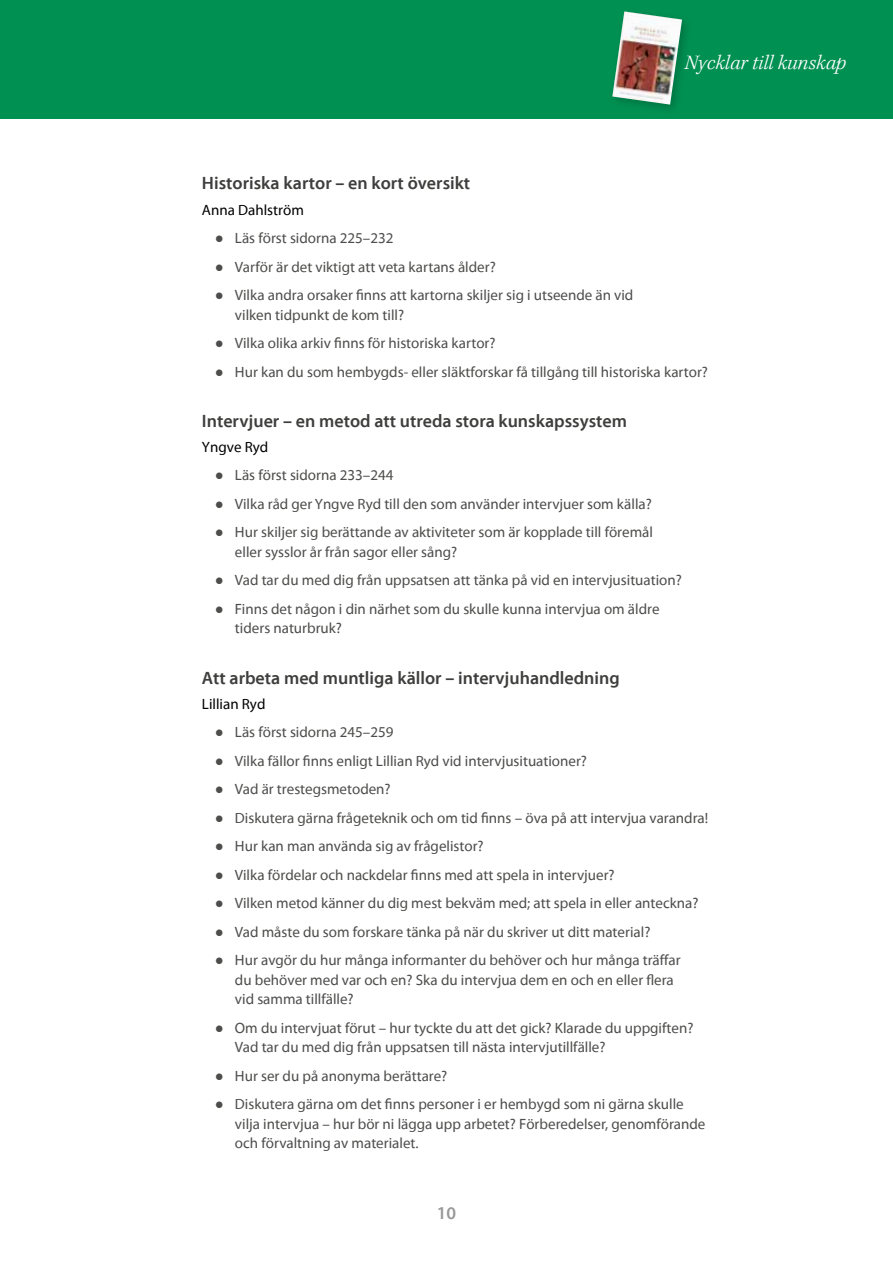
<style>
.page{position:relative;width:893px;height:1263px;background:#fff}
.page>*{position:absolute;margin:0;border:0;box-sizing:border-box;transform-origin:0 0}
.t1{font:italic 21px "S Vkepler";color:#fff}
.t2{font:18px "S Vmyriad Fet";color:#3e3e3d}
.t3{font:18px "S Vmyriad Fet";color:#989898}
.t4{font:15px/19.5px "S Vmyriad";color:#4d4d4c}
.t5{font:15px "S Vmyriad";color:#000}
.s1{font-family:"Franklin Gothic"}
</style>
<div class="page">
<div style="left:0;top:0;width:893px;height:118px;background:#009052"></div>
<img style="left:612px;top:11px;width:70px;height:94px">
<h1 class="t1" style="left:685px;top:52px;width:163px">Nycklar till kunskap</h1>
<p class="t2" style="left:202px;top:174px;width:270px">Historiska kartor – en kort översikt</p>
<p class="t5" style="left:202px;top:202px;width:103px">Anna Dahlström</p>
<p class="t4" style="left:215px;top:229px;width:180px"><span class="s1">●</span> Läs först sidorna 225–232</p>
<p class="t4" style="left:215px;top:257px;width:282px"><span class="s1">●</span> Varför är det viktigt att veta kartans ålder?</p>
<p class="t4" style="left:235px;top:286px;width:400px;text-indent:-20px"><span class="s1">●</span> Vilka andra orsaker finns att kartorna skiljer sig i utseende än vid vilken tidpunkt de kom till?</p>
<p class="t4" style="left:215px;top:334px;width:282px"><span class="s1">●</span> Vilka olika arkiv finns för historiska kartor?</p>
<p class="t4" style="left:215px;top:362px;width:495px"><span class="s1">●</span> Hur kan du som hembygds- eller släktforskar få tillgång till historiska kartor?</p>
<p class="t2" style="left:202px;top:411px;width:427px">Intervjuer – en metod att utreda stora kunskapssystem</p>
<p class="t5" style="left:202px;top:439px;width:68px">Yngve Ryd</p>
<p class="t4" style="left:215px;top:466px;width:180px"><span class="s1">●</span> Läs först sidorna 233–244</p>
<p class="t4" style="left:215px;top:495px;width:439px"><span class="s1">●</span> Vilka råd ger Yngve Ryd till den som använder intervjuer som källa?</p>
<p class="t4" style="left:235px;top:523px;width:419px;text-indent:-20px"><span class="s1">●</span> Hur skiljer sig berättande av aktiviteter som är kopplade till föremål eller sysslor år från sagor eller sång?</p>
<p class="t4" style="left:215px;top:571px;width:469px"><span class="s1">●</span> Vad tar du med dig från uppsatsen att tänka på vid en intervjusituation?</p>
<p class="t4" style="left:235px;top:600px;width:426px;text-indent:-20px"><span class="s1">●</span> Finns det någon i din närhet som du skulle kunna intervjua om äldre tiders naturbruk?</p>
<p class="t2" style="left:202px;top:668px;width:419px">Att arbeta med muntliga källor – intervjuhandledning</p>
<p class="t5" style="left:202px;top:696px;width:65px">Lillian Ryd</p>
<p class="t4" style="left:215px;top:723px;width:180px"><span class="s1">●</span> Läs först sidorna 245–259</p>
<p class="t4" style="left:215px;top:752px;width:374px"><span class="s1">●</span> Vilka fällor finns enligt Lillian Ryd vid intervjusituationer?</p>
<p class="t4" style="left:215px;top:780px;width:177px"><span class="s1">●</span> Vad är trestegsmetoden?</p>
<p class="t4" style="left:215px;top:809px;width:495px"><span class="s1">●</span> Diskutera gärna frågeteknik och om tid finns – öva på att intervjua varandra!</p>
<p class="t4" style="left:215px;top:837px;width:270px"><span class="s1">●</span> Hur kan man använda sig av frågelistor?</p>
<p class="t4" style="left:215px;top:866px;width:401px"><span class="s1">●</span> Vilka fördelar och nackdelar finns med att spela in intervjuer?</p>
<p class="t4" style="left:215px;top:894px;width:485px"><span class="s1">●</span> Vilken metod känner du dig mest bekväm med; att spela in eller anteckna?</p>
<p class="t4" style="left:215px;top:923px;width:437px"><span class="s1">●</span> Vad måste du som forskare tänka på när du skriver ut ditt material?</p>
<p class="t4" style="left:235px;top:951px;width:447px;text-indent:-20px"><span class="s1">●</span> Hur avgör du hur många informanter du behöver och hur många träffar du behöver med var och en? Ska du intervjua dem en och en eller flera vid samma tillfälle?</p>
<p class="t4" style="left:235px;top:1019px;width:460px;text-indent:-20px"><span class="s1">●</span> Om du intervjuat förut – hur tyckte du att det gick? Klarade du uppgiften?<br>Vad tar du med dig från uppsatsen till nästa intervjutillfälle?</p>
<p class="t4" style="left:215px;top:1067px;width:234px"><span class="s1">●</span> Hur ser du på anonyma berättare?</p>
<p class="t4" style="left:235px;top:1095px;width:472px;text-indent:-20px"><span class="s1">●</span> Diskutera gärna om det finns personer i er hembygd som ni gärna skulle vilja intervjua – hur bör ni lägga upp arbetet? Förberedelser, genomförande och förvaltning av materialet.</p>
<p class="t3" style="left:437px;top:1204px;width:21px">10</p>
</div>
